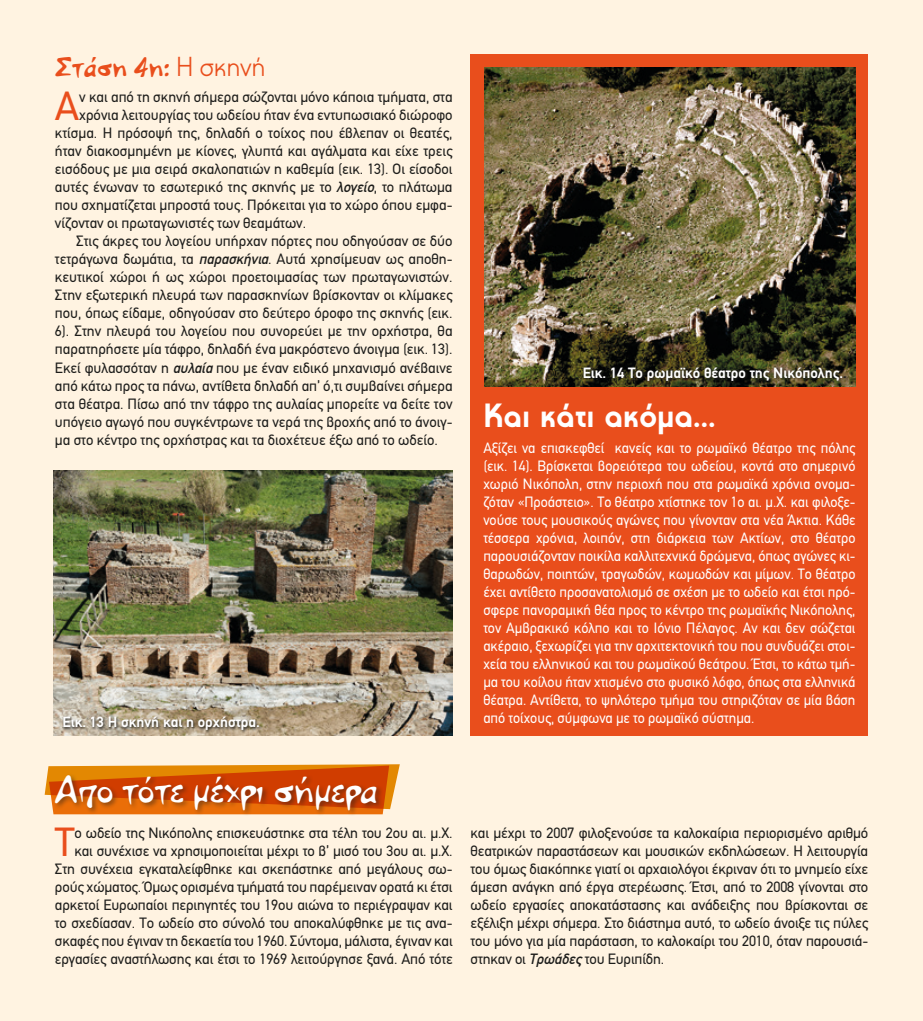
<style>
.page{position:relative;width:923px;height:1021px;background:#fff}
.page>*{position:absolute;margin:0;border:0;box-sizing:border-box;transform-origin:0 0}
.t1{font:40.8px "PF Din Text";color:#e94e1c}
.t2{font:36px "PF Plasmatic";color:#fff}
.t3{font:700 33px "PF Universal";letter-spacing:.005em;color:#fff}
.t4{font:800 27px "PF Plasmatic";color:#e94e1c}
.t5{font:15px/18px "PF Din Text";color:#1d1d1b;text-align:right}
.t6{font:15px/18px "PF Din Text";color:#fff;text-align:justify;scale:.96 1}
.t7{font:700 15px "PF Din Text";color:#fff}
.s1{font-family:"PF Universal";font-weight:400}
.s2{font-weight:500;font-style:italic}
.s3{color:#1d1d1b}
</style>
<div class="page">
<div style="left:0;top:0;width:923px;height:1020px;background:#fff3e1"></div>
<div style="left:470px;top:54px;width:398px;height:682px;background:#e94e1c"></div>
<svg style="left:45px;top:764px;width:355px;height:48px"></svg>
<div style="left:53px;top:772px;width:330px;height:44px;background:#1d1d1b;opacity:.5"></div>
<img style="left:485px;top:67px;width:370px;height:319px">
<img style="left:54px;top:470px;width:398px;height:266px">
<div style="left:62px;top:715px;width:200px;height:18px;background:#1d1d1b;opacity:.91"></div>
<div style="left:582px;top:365px;width:267px;height:19px;background:#1d1d1b;opacity:.91"></div>
<h3 class="t4" style="left:55px;top:50px;width:212px">Στάση 4η: <span class="s1">Η σκηνή</span></h3>
<h1 class="t1" style="left:55px;top:83px;width:26px">Α</h1>
<p class="t5" style="left:79px;top:88px;width:375px">ν και από τη σκηνή σήμερα σώζονται μόνο κάποια τμήματα, στα</p>
<p class="t5" style="left:79px;top:106px;width:375px">χρόνια λειτουργίας του ωδείου ήταν ένα εντυπωσιακό διώροφο</p>
<p class="t5" style="left:55px;top:124px;width:399px">κτίσμα. Η πρόσοψή της, δηλαδή ο τοίχος που έβλεπαν οι θεατές,</p>
<p class="t5" style="left:55px;top:142px;width:399px">ήταν διακοσμημένη με κίονες, γλυπτά και αγάλματα και είχε τρεις</p>
<p class="t5" style="left:55px;top:160px;width:399px">εισόδους με μια σειρά σκαλοπατιών η καθεμία (εικ. 13). Οι είσοδοι</p>
<p class="t5" style="left:55px;top:178px;width:399px">αυτές ένωναν το εσωτερικό της σκηνής με το <span class="s2">λογείο</span>, το πλάτωμα</p>
<p class="t5" style="left:55px;top:196px;width:399px">που σχηματίζεται μπροστά τους. Πρόκειται για το χώρο όπου εμφα-</p>
<p class="t5" style="left:55px;top:214px;width:253px">νίζονταν οι πρωταγωνιστές των θεαμάτων.</p>
<p class="t5" style="left:76px;top:232px;width:378px">Στις άκρες του λογείου υπήρχαν πόρτες που οδηγούσαν σε δύο</p>
<p class="t5" style="left:55px;top:250px;width:399px">τετράγωνα δωμάτια, τα <span class="s2">παρασκήνια</span>. Αυτά χρησίμευαν ως αποθη-</p>
<p class="t5" style="left:55px;top:268px;width:399px">κευτικοί χώροι ή ως χώροι προετοιμασίας των πρωταγωνιστών.</p>
<p class="t5" style="left:55px;top:286px;width:399px">Στην εξωτερική πλευρά των παρασκηνίων βρίσκονταν οι κλίμακες</p>
<p class="t5" style="left:55px;top:304px;width:399px">που, όπως είδαμε, οδηγούσαν στο δεύτερο όροφο της σκηνής (εικ.</p>
<p class="t5" style="left:55px;top:322px;width:399px">6). Στην πλευρά του λογείου που συνορεύει με την ορχήστρα, θα</p>
<p class="t5" style="left:55px;top:340px;width:399px">παρατηρήσετε μία τάφρο, δηλαδή ένα μακρόστενο άνοιγμα (εικ. 13).</p>
<p class="t5" style="left:55px;top:358px;width:399px">Εκεί φυλασσόταν η <span class="s2">αυλαία</span> που με έναν ειδικό μηχανισμό ανέβαινε</p>
<p class="t5" style="left:55px;top:376px;width:399px">από κάτω προς τα πάνω, αντίθετα δηλαδή απ’ ό,τι συμβαίνει σήμερα</p>
<p class="t5" style="left:55px;top:394px;width:399px">στα θέατρα. Πίσω από την τάφρο της αυλαίας μπορείτε να δείτε τον</p>
<p class="t5" style="left:55px;top:412px;width:399px">υπόγειο αγωγό που συγκέντρωνε τα νερά της βροχής από το άνοιγ-</p>
<p class="t5" style="left:55px;top:430px;width:384px">μα στο κέντρο της ορχήστρας και τα διοχέτευε έξω από το ωδείο.</p>
<p class="t7" style="left:62px;top:713px;width:199px">Εικ. 13 Η σκηνή και η ορχήστρα.</p>
<p class="t7" style="left:583px;top:364px;width:266px">Εικ. 14 Το ρωμαϊκό θέατρο της Νικόπολης.<span class="s3">.</span></p>
<h3 class="t3" style="left:483px;top:395px;width:234px">Και κάτι ακόμα…</h3>
<p class="t6" style="left:483px;top:439px;width:389px">Αξίζει να επισκεφθεί κανείς και το ρωμαϊκό θέατρο της πόλης (εικ. 14). Βρίσκεται βορειότερα του ωδείου, κοντά στο σημερινό χωριό Νικόπολη, στην περιοχή που στα ρωμαϊκά χρόνια ονομα&shy;ζόταν «Προάστειο». Το θέατρο χτίστηκε τον 1ο αι. μ.Χ. και φιλοξε&shy;νούσε τους μουσικούς αγώνες που γίνονταν στα νέα Άκτια. Κάθε τέσσερα χρόνια, λοιπόν, στη διάρκεια των Ακτίων, στο θέατρο παρουσιάζονταν ποικίλα καλλιτεχνικά δρώμενα, όπως αγώνες κι&shy;θαρωδών, ποιητών, τραγωδών, κωμωδών και μίμων. Το θέατρο έχει αντίθετο προσανατολισμό σε σχέση με το ωδείο και έτσι πρό&shy;σφερε πανοραμική θέα προς το κέντρο της ρωμαϊκής Νικόπολης, τον Αμβρακικό κόλπο και το Ιόνιο Πέλαγος. Αν και δεν σώζεται ακέραιο, ξεχωρίζει για την αρχιτεκτονική του που συνδυάζει στοι&shy;χεία του ελληνικού και του ρωμαϊκού θεάτρου. Έτσι, το κάτω τμή&shy;μα του κοίλου ήταν χτισμένο στο φυσικό λόφο, όπως στα ελληνικά θέατρα. Αντίθετα, το ψηλότερο τμήμα του στηριζόταν σε μία βάση από τοίχους, σύμφωνα με το ρωμαϊκό σύστημα.</p>
<h2 class="t2" style="left:55px;top:767px;width:324px">Απο τότε μέχρι σήμερα</h2>
<h1 class="t1" style="left:55px;top:818px;width:21px">Τ</h1>
<p class="t5" style="left:55px;top:824px;width:399px">ο ωδείο της Νικόπολης επισκευάστηκε στα τέλη του 2ου αι. μ.Χ. και συνέχισε να χρησιμοποιείται μέχρι το β’ μισό του 3ου αι. μ.Χ.<br>Στη συνέχεια εγκαταλείφθηκε και σκεπάστηκε από μεγάλους σω&shy;ρούς χώματος. Όμως ορισμένα τμήματά του παρέμειναν ορατά κι έτσι αρκετοί Ευρωπαίοι περιηγητές του 19ου αιώνα το περιέγραψαν και το σχεδίασαν. Το ωδείο στο σύνολό του αποκαλύφθηκε με τις ανα&shy;σκαφές που έγιναν τη δεκαετία του 1960. Σύντομα, μάλιστα, έγιναν και εργασίες αναστήλωσης και έτσι το 1969 λειτούργησε ξανά. Από τότε</p>
<p class="t5" style="left:470px;top:824px;width:399px;text-align:justify">και μέχρι το 2007 φιλοξενούσε τα καλοκαίρια περιορισμένο αριθμό θεατρικών παραστάσεων και μουσικών εκδηλώσεων. Η λειτουργία του όμως διακόπηκε γιατί οι αρχαιολόγοι έκριναν ότι το μνημείο είχε άμεση ανάγκη από έργα στερέωσης. Έτσι, από το 2008 γίνονται στο ωδείο εργασίες αποκατάστασης και ανάδειξης που βρίσκονται σε εξέλιξη μέχρι σήμερα. Στο διάστημα αυτό, το ωδείο άνοιξε τις πύλες του μόνο για μία παράσταση, το καλοκαίρι του 2010, όταν παρουσιά&shy;στηκαν οι <span class="s2">Τρωάδες</span> του Ευριπίδη.</p>
</div>
